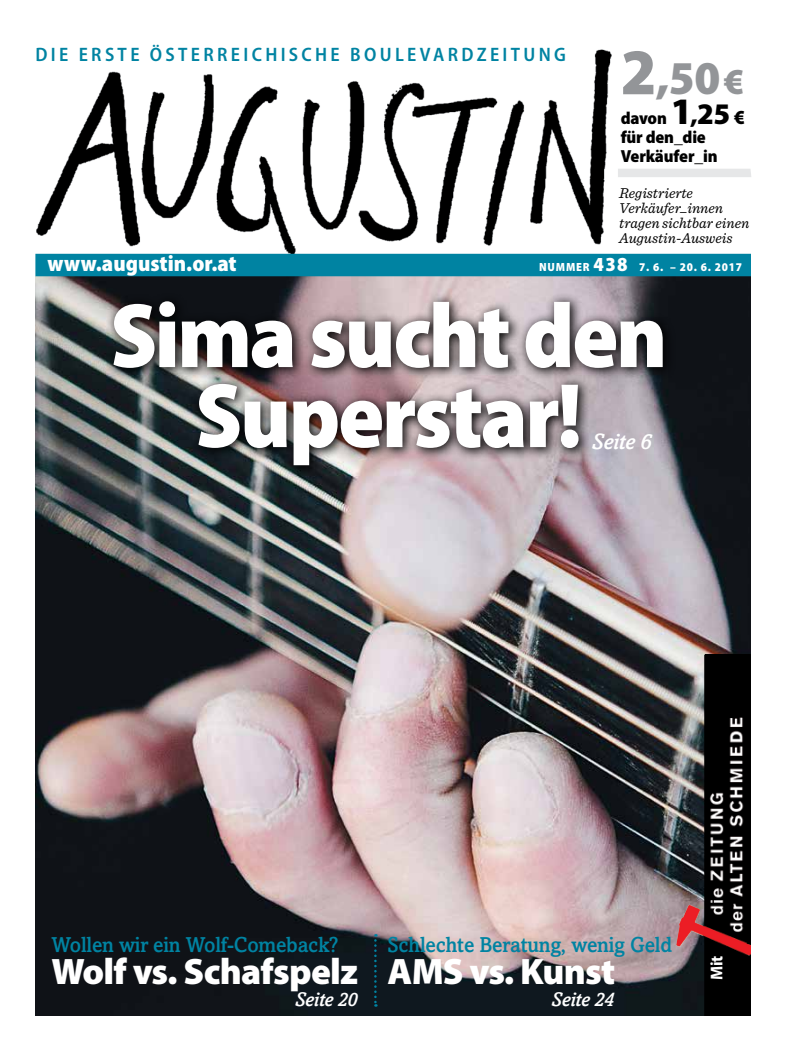
<style>
.page{position:relative;width:798px;height:1063px;background:#fff}
.page>*{position:absolute;margin:0;border:0;box-sizing:border-box;transform-origin:0 0}
.t1{font:900 semi-condensed 92.5px/80px "Myriad Pro";letter-spacing:-.025em;color:#fff;text-align:center}
.t2{font:900 semi-condensed 47.25px "Myriad Pro";color:#939598}
.t3{font:900 36.88px "Myriad Pro";letter-spacing:-.02em;color:#fff}
.t4{font:900 semi-condensed 22.5px "Myriad Pro";color:#fff}
.t5{font:italic 500 22.5px "Amasis MT Std";letter-spacing:-.025em;color:#fff}
.t6{font:500 21.5px "Amasis MT Std";letter-spacing:-.01em;color:#0083a2;scale:.94 1}
.t7{font:italic 500 20px "Amasis MT Std";letter-spacing:-.025em;color:#fff}
.t8{font:600 semi-condensed 19.5px "Myriad Pro";letter-spacing:.17em;color:#0083a2}
.t9{font:900 semi-condensed 17.5px/18.8px "Myriad Pro";letter-spacing:-.01em;color:#000}
.t10{font:700 17.12px "Myriad Pro";color:#fff}
.t11{font:italic 15px/15px "Sentinel";color:#000}
.t12{font:900 semi-condensed 11.88px "Myriad Pro";letter-spacing:.07em;color:#fff}
.s1{font-size:65.62px}
.s2{font-size:36.75px}
.s3{font-size:37.5px}
.s4{font-size:25px}
.s5{font-size:30px}
.s6{font-size:20px}
</style>
<div class="page">
<img style="left:35px;top:276px;width:716px;height:740px">
<svg style="left:618px;top:169px;width:133px;height:8px"></svg>
<img style="left:35px;top:49px;width:578px;height:205px">
<div style="left:35px;top:254px;width:716px;height:22px;background:#0083a2"></div>
<svg style="left:374px;top:934px;width:2px;height:73px"></svg>
<div style="left:105px;top:293px;width:571px;height:186px;background:#000;opacity:.95"></div>
<img style="left:676px;top:655px;width:75px;height:361px">
<p class="t8" style="left:35px;top:43px;width:532px">DIE ERSTE ÖSTERREICHISCHE BOULEVARDZEITUNG</p>
<h2 class="t2" style="left:620px;top:52px;width:125px"><span class="s1">2</span>,50<span class="s2">€</span></h2>
<p class="t9" style="left:620px;top:109px;width:125px">davon <span class="s3">1</span><span class="s4">,</span><span class="s5">25</span> <span class="s6">€ </span>für den_die<br>Verkäufer_in</p>
<p class="t11" style="left:619px;top:185px;width:131px">Registrierte<br>Verkäufer_innen tragen sichtbar einen<br>Augustin-Ausweis</p>
<h3 class="t4" style="left:48px;top:251px;width:191px">www.augustin.or.at</h3>
<p class="t12" style="left:539px;top:261px;width:204px">NUMMER <span class="s6">438</span> 7. 6. – 20. 6. 2017</p>
<h1 class="t1" style="left:110px;top:297px;width:558px">Sima sucht den<br>Superstar!</h1>
<h3 class="t5" style="left:591px;top:428px;width:61px">Seite 6</h3>
<h3 class="t6" style="left:51px;top:932px;width:307px">Wollen wir ein Wolf-Comeback?</h3>
<h3 class="t3" style="left:51px;top:947px;width:308px">Wolf vs. Schafspelz</h3>
<h3 class="t7" style="left:294px;top:988px;width:65px">Seite 20</h3>
<h3 class="t6" style="left:387px;top:932px;width:304px">Schlechte Beratung, wenig Geld</h3>
<h3 class="t3" style="left:387px;top:947px;width:229px">AMS vs. Kunst</h3>
<h3 class="t7" style="left:550px;top:988px;width:65px">Seite 24</h3>
<p class="t10" style="left:705px;top:980px;width:26px;rotate:-90deg">Mit</p>
</div>
